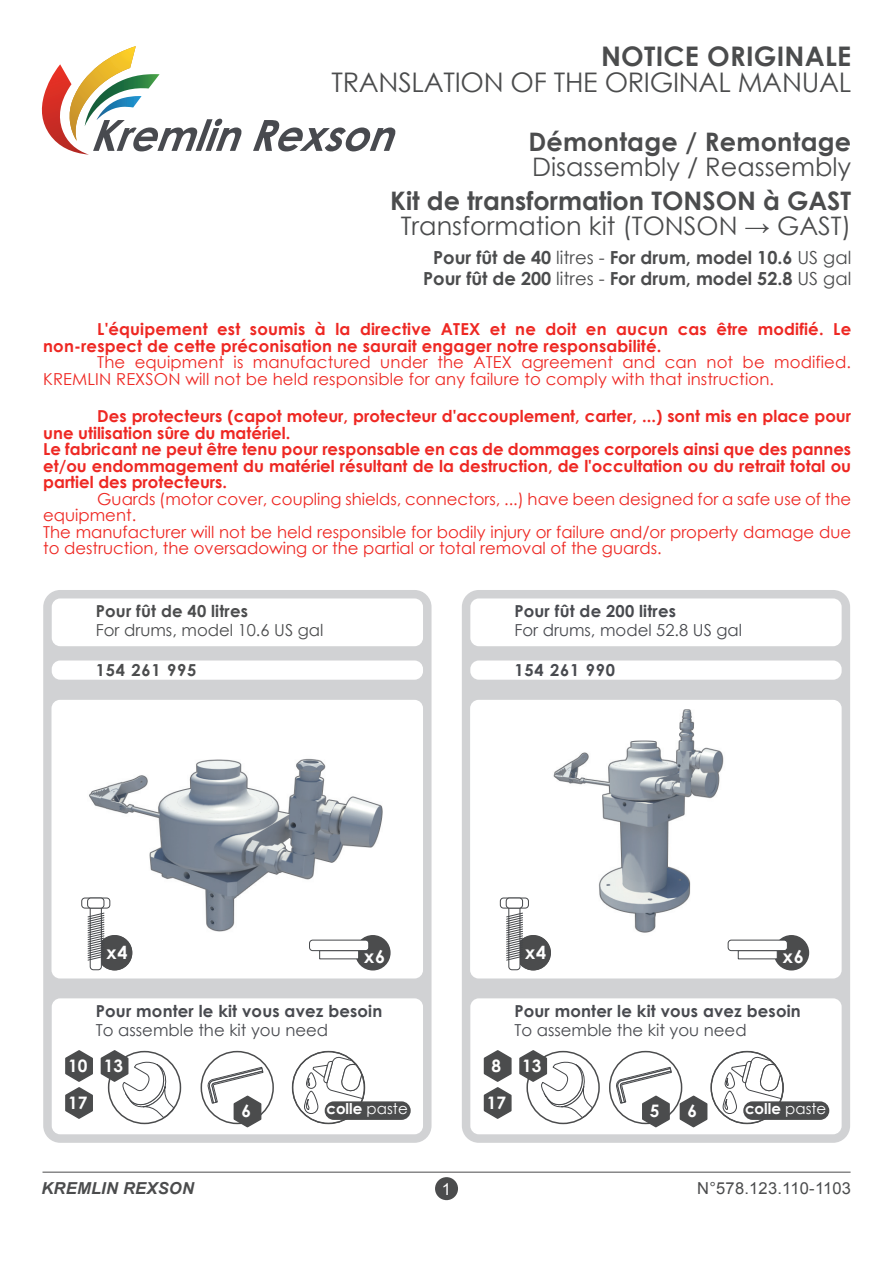
<style>
.page{position:relative;width:893px;height:1263px;background:#fff}
.page>*{position:absolute;margin:0;border:0;box-sizing:border-box;transform-origin:0 0}
.t1{font:27px/25.5px "Century Gothic";letter-spacing:-.01em;color:#4b4c4d;text-align:right}
.t2{font:700 25.5px/25.5px "Century Gothic";color:#4b4c4d;text-align:center}
.t3{font:25.5px/25.5px "Century Gothic";color:#4b4c4d}
.t4{font:700 18px/20.4px "Century Gothic";color:#4b4c4d;text-align:center}
.t5{font:700 18px "Century Gothic";letter-spacing:.05em;color:#fff}
.t6{font:700 17.25px "Century Gothic";color:#fff}
.t7{font:700 16.5px "Century Gothic";color:#ee2823}
.t8{font:16.5px "Century Gothic";color:#ee2823}
.t9{font:700 16.5px/19.2px "Century Gothic";letter-spacing:.01em;color:#484a4f}
.t10{font:16.5px/19.2px "Century Gothic";color:#484a4f}
.t11{font:16.5px/19.2px "Century Gothic";color:#4b4c4d}
.t12{font:16.5px "Arial";letter-spacing:.015em;color:#4b4c4d}
.t13{font:italic 700 16.5px "Arial";letter-spacing:.015em;color:#4b4c4d}
.t14{font:700 16.5px "Century Gothic";letter-spacing:.05em;color:#4b4c4d}
.t15{font:700 16.5px "Century Gothic";letter-spacing:.05em;color:#484a4f}
.t16{font:16.5px "Arial";color:#fff}
.t17{font:700 15px "Century Gothic";color:#fff}
.s1{font-weight:700}
.s2{font-weight:400}
</style>
<div class="page">
<hr style="left:43px;top:1172px;width:808px;height:1px;background:#4b4c4d">
<div style="left:435px;top:1177px;width:23px;height:23px;background:#4b4c4d;border-radius:50%"></div>
<div style="left:43px;top:590px;width:388px;height:553px;background:#d1d2d4;border-radius:17px"></div>
<div style="left:52px;top:598px;width:371px;height:48px;background:#fff;border-radius:9px"></div>
<div style="left:52px;top:660px;width:371px;height:20px;background:#fff;border-radius:9px"></div>
<img style="left:51px;top:700px;width:372px;height:278px">
<div style="left:52px;top:998px;width:371px;height:136px;background:#fff;border-radius:9px"></div>
<div style="left:356px;top:936px;width:34px;height:34px;background:#4b4c4d;border-radius:50%"></div>
<div style="left:355px;top:935px;width:36px;height:35px;border:2px solid #4b4c4d;border-radius:50%"></div>
<div style="left:98px;top:936px;width:34px;height:34px;background:#4b4c4d;border-radius:50%"></div>
<div style="left:97px;top:935px;width:35px;height:35px;border:2px solid #4b4c4d;border-radius:50%"></div>
<div style="left:97px;top:935px;width:35px;height:35px;border:1px solid #4b4c4d;border-radius:50%"></div>
<div style="left:108px;top:1051px;width:73px;height:73px;border:2px solid #4b4c4d;border-radius:50%"></div>
<div style="left:201px;top:1051px;width:73px;height:73px;border:2px solid #4b4c4d;border-radius:50%"></div>
<svg style="left:207px;top:1067px;width:57px;height:61px"></svg>
<div style="left:304px;top:1091px;width:14px;height:23px;border:1px solid #45474a;border-radius:7px"></div>
<div style="left:292px;top:1051px;width:73px;height:73px;border:2px solid #4b4c4d;border-radius:50%"></div>
<svg style="left:305px;top:1056px;width:60px;height:56px"></svg>
<div style="left:325px;top:1102px;width:85px;height:17px;background:#4b4c4d;border-radius:8px"></div>
<div style="left:325px;top:1101px;width:86px;height:19px;border:2px solid #4b4c4d;border-radius:8px"></div>
<svg style="left:319px;top:950px;width:40px;height:9px"></svg>
<div style="left:310px;top:940px;width:59px;height:11px;background:#fff;border-radius:3px"></div>
<div style="left:309px;top:940px;width:60px;height:11px;border:1px solid #45474a;border-radius:3px"></div>
<div style="left:90px;top:903px;width:11px;height:67px;background:#fff;border-radius:3px"></div>
<div style="left:90px;top:903px;width:12px;height:67px;border:1px solid #45474a;border-radius:3px"></div>
<div style="left:82px;top:898px;width:28px;height:10px;background:#fff;border-radius:3px"></div>
<div style="left:81px;top:898px;width:29px;height:10px;border:1px solid #45474a;border-radius:3px"></div>
<div style="left:87px;top:898px;width:17px;height:10px;border:1px solid #45474a;border-radius:3px"></div>
<svg style="left:87px;top:912px;width:18px;height:49px"></svg>
<div style="left:462px;top:590px;width:388px;height:553px;background:#d1d2d4;border-radius:17px"></div>
<div style="left:470px;top:598px;width:372px;height:48px;background:#fff;border-radius:9px"></div>
<div style="left:470px;top:660px;width:372px;height:20px;background:#fff;border-radius:9px"></div>
<img style="left:470px;top:700px;width:372px;height:278px">
<div style="left:470px;top:998px;width:372px;height:136px;background:#fff;border-radius:9px"></div>
<div style="left:774px;top:936px;width:34px;height:34px;background:#4b4c4d;border-radius:50%"></div>
<div style="left:774px;top:935px;width:35px;height:35px;border:2px solid #4b4c4d;border-radius:50%"></div>
<div style="left:516px;top:936px;width:34px;height:34px;background:#4b4c4d;border-radius:50%"></div>
<div style="left:515px;top:935px;width:36px;height:35px;border:2px solid #4b4c4d;border-radius:50%"></div>
<div style="left:516px;top:935px;width:35px;height:35px;border:1px solid #4b4c4d;border-radius:50%"></div>
<div style="left:526px;top:1051px;width:74px;height:73px;border:2px solid #4b4c4d;border-radius:50%"></div>
<svg style="left:519px;top:1050px;width:74px;height:68px"></svg>
<div style="left:609px;top:1051px;width:73px;height:73px;border:2px solid #4b4c4d;border-radius:50%"></div>
<svg style="left:616px;top:1067px;width:56px;height:61px"></svg>
<div style="left:723px;top:1091px;width:14px;height:23px;border:1px solid #45474a;border-radius:7px"></div>
<div style="left:710px;top:1051px;width:74px;height:73px;border:2px solid #4b4c4d;border-radius:50%"></div>
<svg style="left:723px;top:1056px;width:60px;height:56px"></svg>
<svg style="left:65px;top:1050px;width:110px;height:70px"></svg>
<svg style="left:483px;top:1050px;width:29px;height:69px"></svg>
<div style="left:744px;top:1102px;width:84px;height:17px;background:#4b4c4d;border-radius:8px"></div>
<div style="left:743px;top:1101px;width:86px;height:19px;border:2px solid #4b4c4d;border-radius:8px"></div>
<div style="left:738px;top:950px;width:39px;height:9px;background:#fff"></div>
<div style="left:728px;top:940px;width:59px;height:11px;background:#fff;border-radius:3px"></div>
<div style="left:728px;top:940px;width:60px;height:11px;border:1px solid #45474a;border-radius:3px"></div>
<div style="left:509px;top:903px;width:11px;height:67px;background:#fff;border-radius:3px"></div>
<div style="left:509px;top:903px;width:11px;height:67px;border:1px solid #45474a;border-radius:3px"></div>
<svg style="left:500px;top:898px;width:28px;height:10px"></svg>
<div style="left:500px;top:898px;width:29px;height:10px;border:1px solid #45474a;border-radius:3px"></div>
<div style="left:506px;top:898px;width:17px;height:10px;background:#fff;border-radius:3px"></div>
<div style="left:506px;top:898px;width:17px;height:10px;border:1px solid #45474a;border-radius:3px"></div>
<svg style="left:506px;top:912px;width:17px;height:49px"></svg>
<svg style="left:678px;top:1094px;width:30px;height:34px"></svg>
<svg style="left:253px;top:120px;width:143px;height:31px"></svg>
<svg style="left:41px;top:46px;width:201px;height:109px"></svg>
<p class="t1" style="left:332px;top:44px;width:521px"><span class="s1">NOTICE ORIGINALE<br></span>TRANSLATION OF THE ORIGINAL MANUAL</p>
<p class="t3" style="left:528px;top:128px;width:324px"><span class="s1">Démontage / Remontage<br></span>Disassembly / Reassembly</p>
<p class="t2" style="left:390px;top:187px;width:462px">Kit de transformation TONSON à GAST<br><span class="s2">Transformation kit (TONSON → GAST)</span></p>
<p class="t4" style="left:423px;top:247px;width:430px">Pour fût de 40 <span class="s2">litres -</span> For drum, model 10.6 <span class="s2">US gal<br></span>Pour fût de 200 <span class="s2">litres -</span> For drum, model 52.8 <span class="s2">US gal</span></p>
<p class="t7" style="left:97px;top:317px;width:755px">L'équipement est soumis à la directive ATEX et ne doit en aucun cas être modifié. Le</p>
<p class="t7" style="left:43px;top:333px;width:620px">non-respect de cette préconisation ne saurait engager notre responsabilité.</p>
<p class="t8" style="left:97px;top:351px;width:755px">The equipment is manufactured under the ATEX agreement and can not be modified.</p>
<p class="t8" style="left:43px;top:367px;width:732px">KREMLIN REXSON will not be held responsible for any failure to comply with that instruction.</p>
<p class="t7" style="left:97px;top:404px;width:755px">Des protecteurs (capot moteur, protecteur d'accouplement, carter, ...) sont mis en place pour</p>
<p class="t7" style="left:43px;top:420px;width:249px">une utilisation sûre du matériel.</p>
<p class="t7" style="left:43px;top:437px;width:809px">Le fabricant ne peut être tenu pour responsable en cas de dommages corporels ainsi que des pannes</p>
<p class="t7" style="left:43px;top:453px;width:809px">et/ou endommagement du matériel résultant de la destruction, de l'occultation ou du retrait total ou</p>
<p class="t7" style="left:43px;top:470px;width:185px">partiel des protecteurs.</p>
<p class="t8" style="left:97px;top:487px;width:755px">Guards (motor cover, coupling shields, connectors, ...) have been designed for a safe use of the</p>
<p class="t8" style="left:43px;top:504px;width:94px">equipment.</p>
<p class="t8" style="left:43px;top:520px;width:809px">The manufacturer will not be held responsible for bodily injury or failure and/or property damage due</p>
<p class="t8" style="left:43px;top:537px;width:620px">to destruction, the oversadowing or the partial or total removal of the guards.</p>
<p class="t11" style="left:96px;top:601px;width:229px"><span class="s1">Pour fût de 40 litres<br></span>For drums, model 10.6 US gal</p>
<p class="t14" style="left:96px;top:658px;width:102px">154 261 995</p>
<p class="t10" style="left:514px;top:601px;width:229px"><span class="s1">Pour fût de 200 litres<br></span>For drums, model 52.8 US gal</p>
<p class="t15" style="left:514px;top:658px;width:102px">154 261 990</p>
<p class="t5" style="left:106px;top:938px;width:23px">x4</p>
<p class="t5" style="left:364px;top:942px;width:23px">x6</p>
<p class="t5" style="left:525px;top:938px;width:23px">x4</p>
<p class="t5" style="left:783px;top:942px;width:23px">x6</p>
<p class="t6" style="left:68px;top:1052px;width:21px">10</p>
<p class="t9" style="left:96px;top:1001px;width:288px">Pour monter le kit vous avez besoin<br><span class="s2">To assemble the kit you need</span></p>
<p class="t6" style="left:104px;top:1052px;width:21px">13</p>
<p class="t6" style="left:492px;top:1052px;width:11px">8</p>
<p class="t9" style="left:514px;top:1001px;width:288px">Pour monter le kit vous avez besoin<br><span class="s2">To assemble the kit you need</span></p>
<p class="t6" style="left:522px;top:1052px;width:21px">13</p>
<p class="t6" style="left:68px;top:1089px;width:21px">17</p>
<p class="t6" style="left:487px;top:1089px;width:21px">17</p>
<p class="t17" style="left:326px;top:1097px;width:83px">colle <span class="s2">paste</span></p>
<p class="t6" style="left:241px;top:1098px;width:11px">6</p>
<p class="t6" style="left:650px;top:1098px;width:11px">5</p>
<p class="t6" style="left:687px;top:1098px;width:11px">6</p>
<p class="t17" style="left:745px;top:1097px;width:83px">colle <span class="s2">paste</span></p>
<p class="t13" style="left:42px;top:1177px;width:154px">KREMLIN REXSON</p>
<p class="t16" style="left:442px;top:1178px;width:11px">1</p>
<p class="t12" style="left:697px;top:1177px;width:155px">N°578.123.110-1103</p>
</div>
